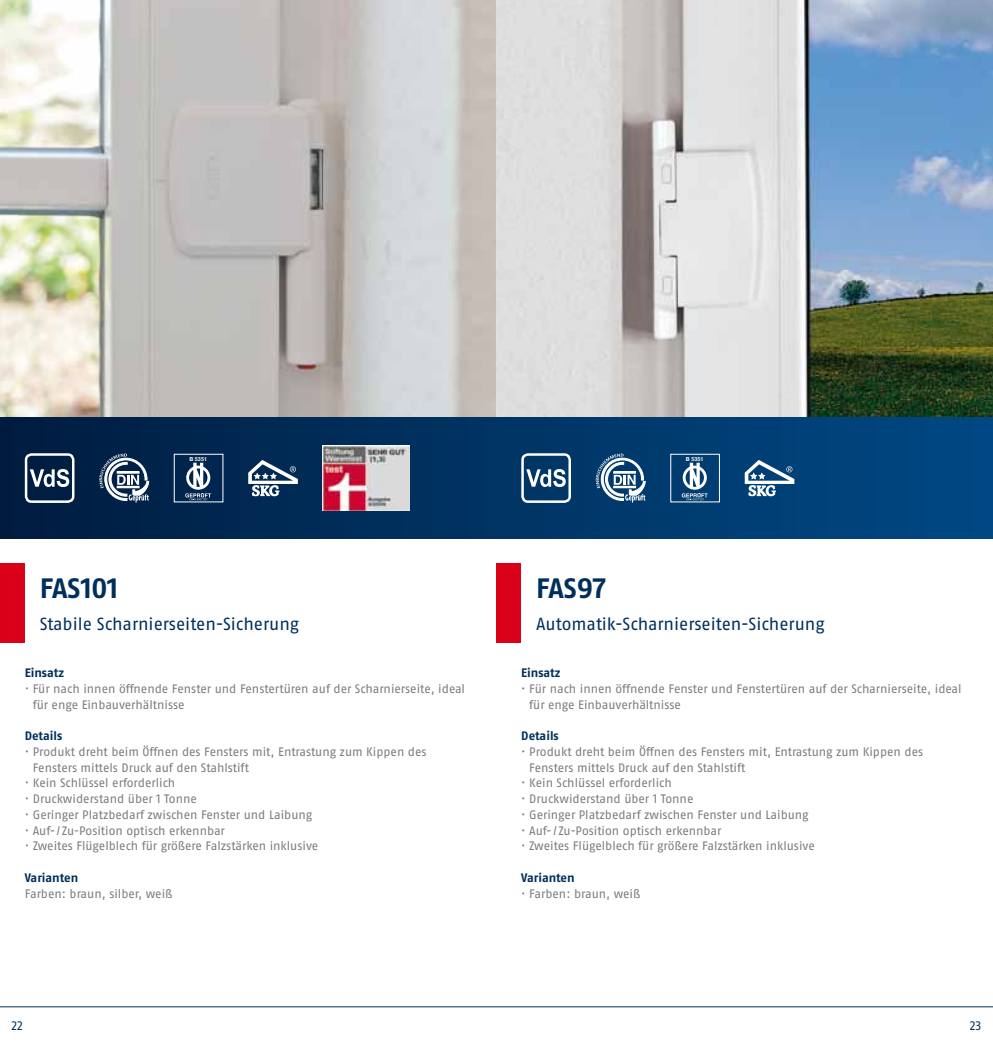
<style>
.page{position:relative;width:993px;height:1042px;background:#fff}
.page>*{position:absolute;margin:0;border:0;box-sizing:border-box;transform-origin:0 0}
.t1{font:700 28px "ABUS Fago Pro";letter-spacing:-.005em;color:#002f5c}
.t2{font:17.5px "ABUS Fago Pro";letter-spacing:-.005em;color:#002f5c}
.t3{font:12.25px/15.8px "ABUS Fago Pro";letter-spacing:-.005em;color:#7b7c7e}
.t4{font:700 12.25px "ABUS Fago Pro";letter-spacing:-.005em;color:#002f5c}
.t5{font:12.25px "ABUS Fago Pro";color:#002f5c}
.t6{font:700 5.42px "Helvetica";color:#fff}
</style>
<div class="page">
<hr style="left:0;top:1006px;width:992px;height:1px;background:#002f5c">
<div style="left:0;top:417px;width:992px;height:121px;background:linear-gradient(to right,#021e41,#014a85)"></div>
<img style="left:0;top:0;width:992px;height:417px">
<div style="left:0;top:563px;width:25px;height:79px;background:#da001a"></div>
<div style="left:496px;top:563px;width:25px;height:79px;background:#da001a"></div>
<svg style="left:248px;top:460px;width:50px;height:36px"></svg>
<img style="left:322px;top:445px;width:87px;height:66px">
<svg style="left:744px;top:460px;width:50px;height:36px"></svg>
<svg style="left:595px;top:453px;width:50px;height:49px"></svg>
<div style="left:521px;top:453px;width:49px;height:50px;border:2px solid #fff;border-radius:5px"></div>
<svg style="left:526px;top:469px;width:39px;height:18px"></svg>
<svg style="left:681px;top:463px;width:26px;height:37px"></svg>
<svg style="left:99px;top:453px;width:50px;height:49px"></svg>
<div style="left:25px;top:453px;width:49px;height:50px;border:2px solid #fff;border-radius:5px"></div>
<svg style="left:30px;top:469px;width:39px;height:18px"></svg>
<svg style="left:185px;top:463px;width:26px;height:37px"></svg>
<p class="t6" style="left:189px;top:454px;width:19px">B 5351</p>
<p class="t6" style="left:685px;top:454px;width:19px">B 5351</p>
<h1 class="t1" style="left:40px;top:571px;width:80px">FAS101</h1>
<h2 class="t2" style="left:40px;top:613px;width:261px">Stabile Scharnierseiten-Sicherung</h2>
<p class="t4" style="left:25px;top:665px;width:41px">Einsatz</p>
<p class="t3" style="left:33px;top:681px;width:433px;text-indent:-8px">· Für nach innen öffnende Fenster und Fenstertüren auf der Scharnierseite, ideal für enge Einbauverhältnisse</p>
<p class="t4" style="left:25px;top:728px;width:39px">Details</p>
<p class="t3" style="left:25px;top:744px;width:403px">· Produkt dreht beim Öffnen des Fensters mit, Entrastung zum Kippen des</p>
<p class="t3" style="left:33px;top:759px;width:217px">Fensters mittels Druck auf den Stahlstift</p>
<p class="t3" style="left:25px;top:775px;width:152px">· Kein Schlüssel erforderlich</p>
<p class="t3" style="left:25px;top:791px;width:174px">· Druckwiderstand über 1 Tonne</p>
<p class="t3" style="left:25px;top:807px;width:289px">· Geringer Platzbedarf zwischen Fenster und Laibung</p>
<p class="t3" style="left:25px;top:822px;width:202px">· Auf- / Zu-Position optisch erkennbar</p>
<p class="t3" style="left:25px;top:838px;width:295px">· Zweites Flügelblech für größere Falzstärken inklusive</p>
<p class="t4" style="left:25px;top:870px;width:55px">Varianten</p>
<p class="t3" style="left:25px;top:885px;width:149px">Farben: braun, silber, weiß</p>
<h1 class="t1" style="left:536px;top:571px;width:71px">FAS97</h1>
<h2 class="t2" style="left:536px;top:613px;width:290px">Automatik-Scharnierseiten-Sicherung</h2>
<p class="t4" style="left:521px;top:665px;width:41px">Einsatz</p>
<p class="t3" style="left:529px;top:681px;width:433px;text-indent:-8px">· Für nach innen öffnende Fenster und Fenstertüren auf der Scharnierseite, ideal für enge Einbauverhältnisse</p>
<p class="t4" style="left:521px;top:728px;width:39px">Details</p>
<p class="t3" style="left:521px;top:744px;width:403px">· Produkt dreht beim Öffnen des Fensters mit, Entrastung zum Kippen des</p>
<p class="t3" style="left:529px;top:759px;width:217px">Fensters mittels Druck auf den Stahlstift</p>
<p class="t3" style="left:521px;top:775px;width:152px">· Kein Schlüssel erforderlich</p>
<p class="t3" style="left:521px;top:791px;width:174px">· Druckwiderstand über 1 Tonne</p>
<p class="t3" style="left:521px;top:807px;width:289px">· Geringer Platzbedarf zwischen Fenster und Laibung</p>
<p class="t3" style="left:521px;top:822px;width:202px">· Auf- / Zu-Position optisch erkennbar</p>
<p class="t3" style="left:521px;top:838px;width:295px">· Zweites Flügelblech für größere Falzstärken inklusive</p>
<p class="t4" style="left:521px;top:870px;width:55px">Varianten</p>
<p class="t3" style="left:521px;top:885px;width:121px">· Farben: braun, weiß</p>
<p class="t5" style="left:12px;top:1018px;width:13px">22</p>
<p class="t5" style="left:969px;top:1018px;width:13px">23</p>
</div>
